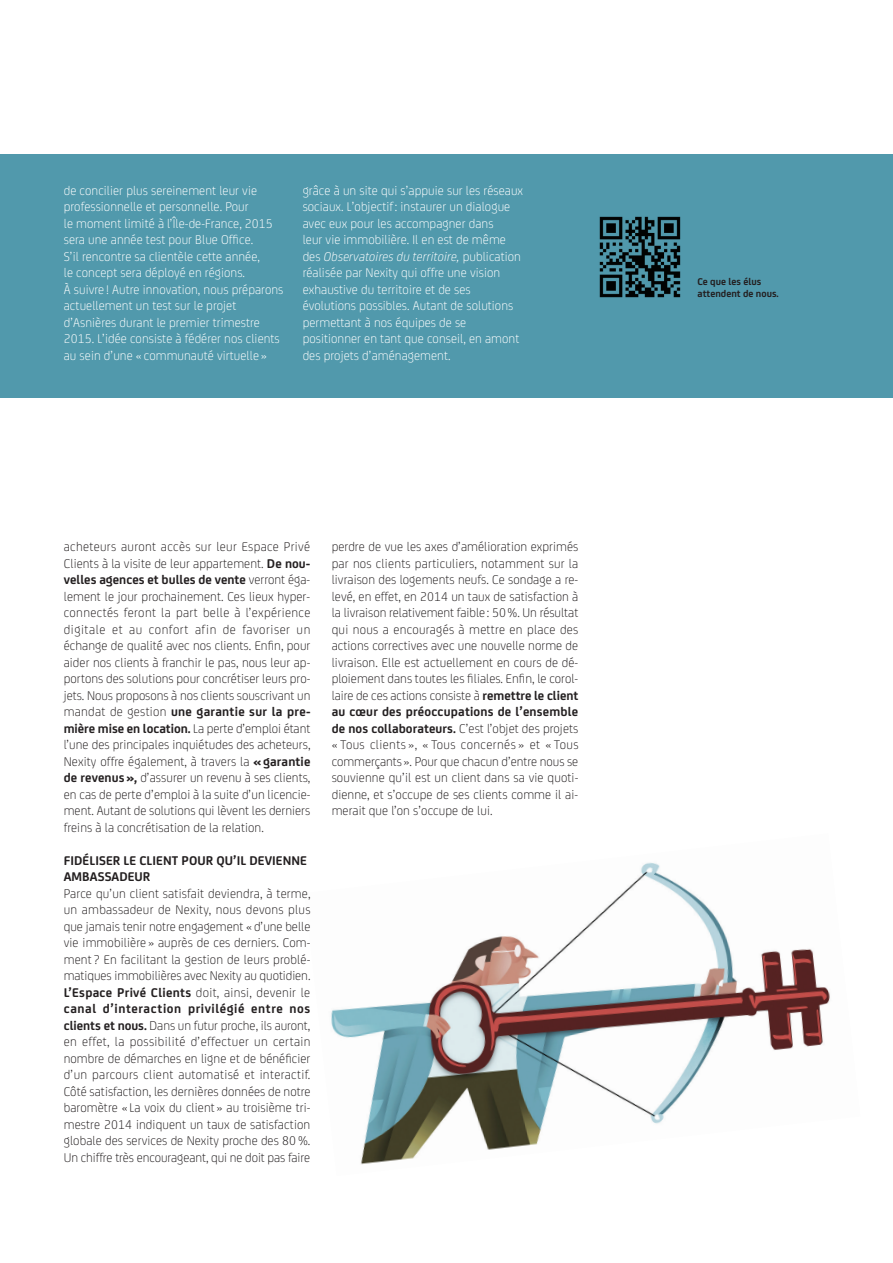
<style>
.page{position:relative;width:893px;height:1263px;background:#fff}
.page>*{position:absolute;margin:0;border:0;box-sizing:border-box;transform-origin:0 0}
.t1{font:300 13.5px/16.5px "FS Joey";letter-spacing:.005em;color:#231f20;text-align:justify}
.t2{font:300 13.5px/16.5px "FS Joey";letter-spacing:.005em;color:#fff}
.t3{font:700 10.5px/12px "FS Joey";color:#231f20}
.s1{font-style:italic}
.s2{font-weight:700}
</style>
<div class="page">
<img style="left:331px;top:862px;width:499px;height:303px">
<div style="left:0;top:154px;width:893px;height:244px;background:#5199ac"></div>
<img style="left:599px;top:216px;width:82px;height:82px">
<p class="t2" style="left:64px;top:181px;width:221px">de concilier plus sereinement leur vie professionnelle et personnelle. Pour<br>le moment limité à l’Île-de-France, 2015 sera une année test pour Blue Office.<br>S’il rencontre sa clientèle cette année,<br>le concept sera déployé en régions.<br>À suivre ! Autre innovation, nous préparons actuellement un test sur le projet d’Asnières durant le premier trimestre 2015. L’idée consiste à fédérer nos clients au sein d’une « communauté virtuelle »</p>
<p class="t2" style="left:303px;top:181px;width:222px">grâce à un site qui s’appuie sur les réseaux sociaux. L’objectif : instaurer un dialogue avec eux pour les accompagner dans<br>leur vie immobilière. Il en est de même des <span class="s1">Observatoires du territoire,</span> publication réalisée par Nexity qui offre une vision exhaustive du territoire et de ses évolutions possibles. Autant de solutions permettant à nos équipes de se positionner en tant que conseil, en amont des projets d’aménagement.</p>
<p class="t1" style="left:64px;top:538px;width:248px">acheteurs auront accès sur leur Espace Privé Clients à la visite de leur appartement. <span class="s2">De nou&shy;velles agences et bulles de vente</span> verront éga&shy;lement le jour prochainement. Ces lieux hyper&shy;connectés feront la part belle à l’expérience digitale et au confort afin de favoriser un échange de qualité avec nos clients. Enfin, pour aider nos clients à franchir le pas, nous leur ap&shy;portons des solutions pour concrétiser leurs pro&shy;jets. Nous proposons à nos clients souscrivant un mandat de gestion <span class="s2">une garantie sur la pre&shy;mière mise en location.</span> La perte d’emploi étant l’une des principales inquiétudes des acheteurs, Nexity offre également, à travers la <span class="s2">« garantie de revenus»,</span> d’assurer un revenu à ses clients, en cas de perte d’emploi à la suite d’un licencie&shy;ment. Autant de solutions qui lèvent les derniers freins à la concrétisation de la relation.</p>
<p class="t1" style="left:64px;top:851px;width:248px;text-align:left"><span class="s2">Fidéliser le client pour qu’il devienne ambassadeur<br></span>Parce qu’un client satisfait deviendra, à terme, un ambassadeur de Nexity, nous devons plus que jamais tenir notre engagement « d’une belle vie immobilière » auprès de ces derniers. Com&shy;ment ? En facilitant la gestion de leurs problé&shy;matiques immobilières avec Nexity au quotidien.<br><span class="s2">L’Espace Privé Clients</span> doit, ainsi, devenir le <span class="s2">canal d’interaction privilégié entre nos clients et nous.</span> Dans un futur proche, ils auront, en effet, la possibilité d’effectuer un certain nombre de démarches en ligne et de bénéficier d’un parcours client automatisé et interactif.<br>Côté satisfaction, les dernières données de notre baromètre « La voix du client » au troisième tri&shy;mestre 2014 indiquent un taux de satisfaction globale des services de Nexity proche des 80%.<br>Un chiffre très encourageant, qui ne doit pas faire</p>
<p class="t1" style="left:332px;top:538px;width:248px">perdre de vue les axes d’amélioration exprimés par nos clients particuliers, notamment sur la livraison des logements neufs. Ce sondage a re&shy;levé, en effet, en 2014 un taux de satisfaction à la livraison relativement faible : 50%. Un résultat qui nous a encouragés à mettre en place des actions correctives avec une nouvelle norme de livraison. Elle est actuellement en cours de dé&shy;ploiement dans toutes les filiales. Enfin, le corol&shy;laire de ces actions consiste à <span class="s2">remettre le client au cœur des préoccupations de l’ensemble de nos collaborateurs.</span> C’est l’objet des projets « Tous clients », « Tous concernés » et « Tous commerçants ». Pour que chacun d’entre nous se souvienne qu’il est un client dans sa vie quoti&shy;dienne, et s’occupe de ses clients comme il ai&shy;merait que l’on s’occupe de lui.</p>
<p class="t3" style="left:698px;top:275px;width:83px">Ce que les élus attendent de nous.</p>
</div>
